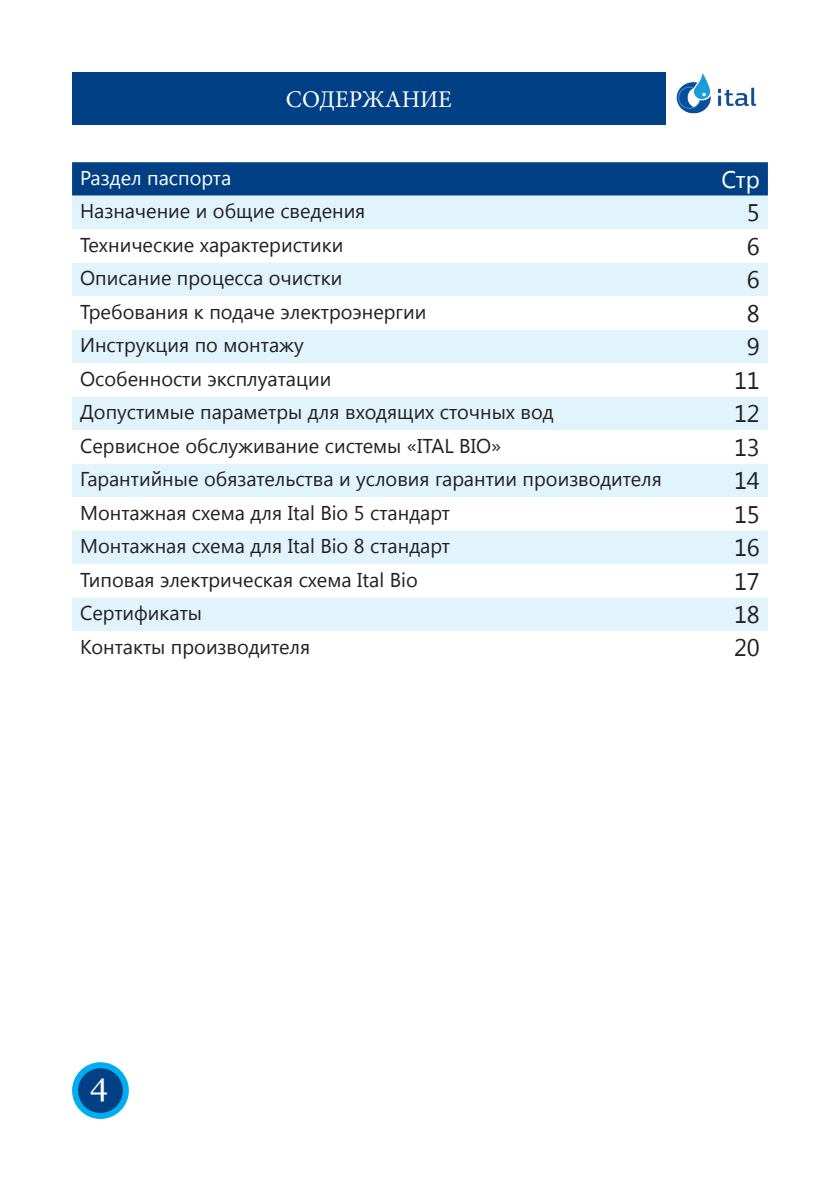
<style>
.page{position:relative;width:840px;height:1191px;background:#fff}
.page>*{position:absolute;margin:0;border:0;box-sizing:border-box;transform-origin:0 0}
.t1{font:32px "Georgia";color:#fff}
.t2{font:24px "Segoe UI";color:#231f20}
.t3{font:24px "Minion Pro";color:#fff}
.t4{font:24px "Segoe UI";color:#fff}
.t5{font:20px "Segoe UI";color:#231f20}
.t6{font:20px "Segoe UI";color:#fff}
</style>
<div class="page">
<div style="left:75px;top:1065px;width:51px;height:51px;background:#014084;border-radius:50%"></div>
<div style="left:72px;top:1062px;width:57px;height:57px;border:6px solid #00aeef;border-radius:50%"></div>
<div style="left:72px;top:162px;width:695px;height:34px;background:#014084"></div>
<div style="left:72px;top:196px;width:695px;height:33px;background:#e1f4fc"></div>
<svg style="left:72px;top:263px;width:695px;height:368px;fill:#e1f4fc"></svg>
<div style="left:72px;top:72px;width:593px;height:53px;background:#014084"></div>
<img style="left:676px;top:73px;width:81px;height:41px">
<p class="t3" style="left:286px;top:83px;width:167px">СОДЕРЖАНИЕ</p>
<p class="t6" style="left:80px;top:164px;width:153px">Раздел паспорта</p>
<p class="t4" style="left:721px;top:162px;width:40px">Стр</p>
<p class="t5" style="left:80px;top:197px;width:286px">Назначение и общие сведения</p>
<p class="t2" style="left:746px;top:196px;width:14px">5</p>
<p class="t5" style="left:80px;top:231px;width:264px">Технические характеристики</p>
<p class="t2" style="left:746px;top:229px;width:14px">6</p>
<p class="t5" style="left:80px;top:264px;width:264px">Описание процесса очистки</p>
<p class="t2" style="left:746px;top:263px;width:14px">6</p>
<p class="t5" style="left:80px;top:298px;width:348px">Требования к подаче электроэнергии</p>
<p class="t2" style="left:746px;top:296px;width:14px">8</p>
<p class="t5" style="left:80px;top:331px;width:225px">Инструкция по монтажу</p>
<p class="t2" style="left:746px;top:330px;width:14px">9</p>
<p class="t5" style="left:80px;top:365px;width:253px">Особенности эксплуатации</p>
<p class="t2" style="left:733px;top:363px;width:27px">11</p>
<p class="t5" style="left:80px;top:398px;width:474px">Допустимые параметры для входящих сточных вод</p>
<p class="t2" style="left:733px;top:397px;width:27px">12</p>
<p class="t5" style="left:80px;top:432px;width:422px">Сервисное обслуживание системы «ITAL BIO»</p>
<p class="t2" style="left:733px;top:430px;width:27px">13</p>
<p class="t5" style="left:80px;top:465px;width:583px">Гарантийные обязательства и условия гарантии производителя</p>
<p class="t2" style="left:733px;top:464px;width:27px">14</p>
<p class="t5" style="left:80px;top:498px;width:371px">Монтажная схема для Ital Bio 5 стандарт</p>
<p class="t2" style="left:733px;top:497px;width:27px">15</p>
<p class="t5" style="left:80px;top:532px;width:371px">Монтажная схема для Ital Bio 8 стандарт</p>
<p class="t2" style="left:733px;top:531px;width:27px">16</p>
<p class="t5" style="left:80px;top:565px;width:339px">Типовая электрическая схема Ital Bio</p>
<p class="t2" style="left:733px;top:564px;width:27px">17</p>
<p class="t5" style="left:80px;top:599px;width:123px">Сертификаты</p>
<p class="t2" style="left:733px;top:598px;width:27px">18</p>
<p class="t5" style="left:80px;top:632px;width:231px">Контакты производителя</p>
<p class="t2" style="left:733px;top:631px;width:27px">20</p>
<h1 class="t1" style="left:90px;top:1066px;width:20px">4</h1>
</div>
